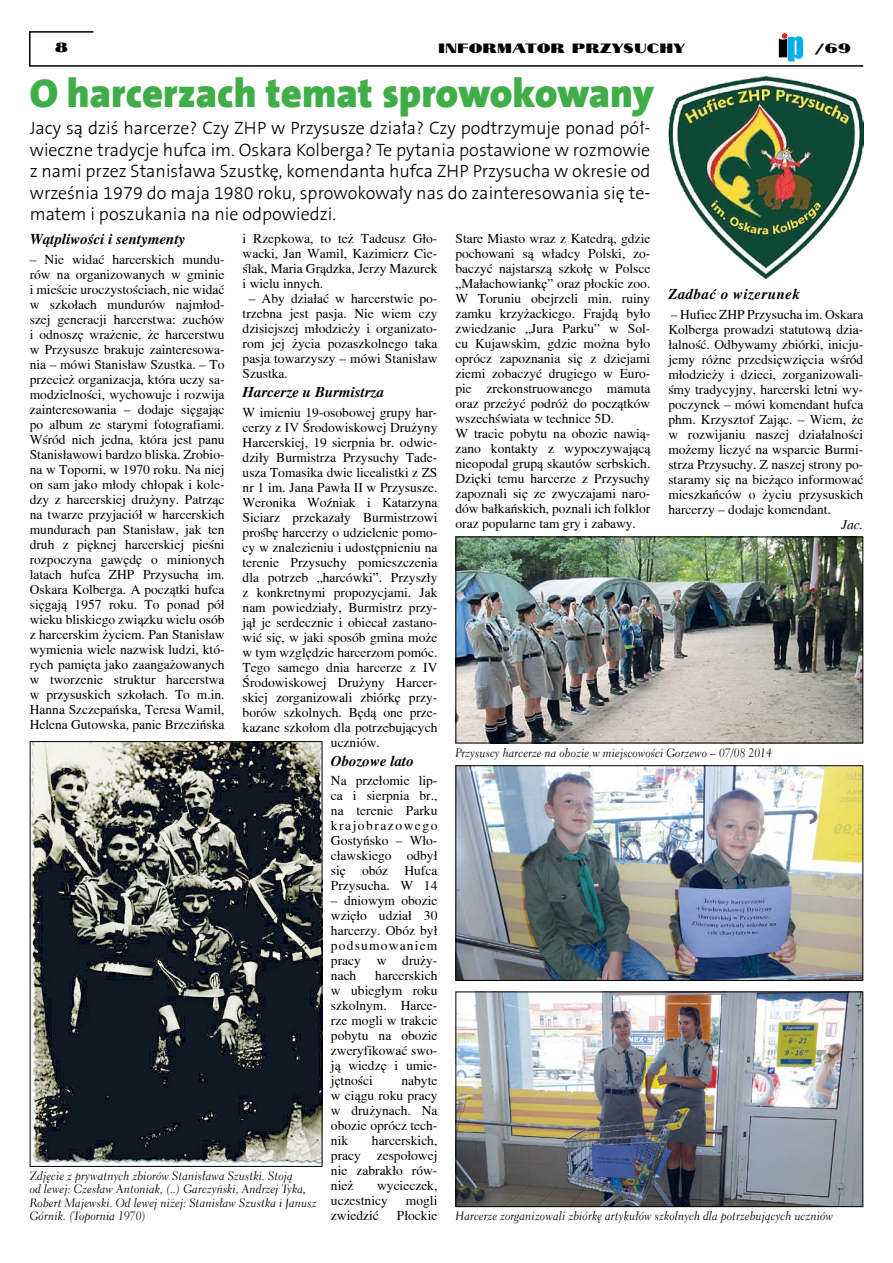
<style>
.page{position:relative;width:893px;height:1263px;background:#fff}
.page>*{position:absolute;margin:0;border:0;box-sizing:border-box;transform-origin:0 0}
.t1{font:900 40.5px "The Sans CEB9";color:#41ad49}
.t2{font:300 18px/21.6px "The Sans CEB3";color:#000;text-align:justify}
.t3{font:italic 700 15px "Toronto";color:#000}
.t4{font:italic 700 15px "Toronto";letter-spacing:.03em;color:#000}
.t5{font:13.5px/15px "Toronto";color:#000;text-align:justify}
.t6{font:13.5px "Cyklop";color:#000}
.t7{font:italic 13.5px "Toronto";color:#000}
.t8{font:12px/13.5px "Transit 521 Csv EU";color:#000}
</style>
<div class="page">
<svg style="left:29px;top:31px;width:835px;height:36px"></svg>
<img style="left:32px;top:743px;width:288px;height:422px">
<div style="left:30px;top:741px;width:292px;height:426px;border:1px solid #000"></div>
<img style="left:457px;top:538px;width:404px;height:203px">
<div style="left:455px;top:536px;width:408px;height:207px;border:1px solid #000"></div>
<img style="left:457px;top:767px;width:404px;height:212px">
<div style="left:455px;top:765px;width:408px;height:216px;border:1px solid #000"></div>
<img style="left:457px;top:993px;width:404px;height:212px">
<div style="left:455px;top:991px;width:408px;height:216px;border:1px solid #000"></div>
<img style="left:668px;top:77px;width:195px;height:201px">
<p class="t6" style="left:55px;top:37px;width:15px">8</p>
<p class="t6" style="left:438px;top:37px;width:249px">INFORMATOR PRZYSUCHY</p>
<p class="t6" style="left:815px;top:37px;width:38px">/69</p>
<h1 class="t1" style="left:30px;top:69px;width:626px">O harcerzach temat sprowokowany</h1>
<p class="t2" style="left:30px;top:118px;width:622px">Jacy są dziś harcerze? Czy ZHP w Przysusze działa? Czy podtrzymuje ponad pół&shy;wieczne tradycje hufca im. Oskara Kolberga? Te pytania postawione w rozmowie z nami przez Stanisława Szustkę, komendanta hufca ZHP Przysucha w okresie od września 1979 do maja 1980 roku, sprowokowały nas do zainteresowania się te&shy;matem i poszukania na nie odpowiedzi.</p>
<p class="t3" style="left:30px;top:231px;width:157px">Wątpliwości i sentymenty</p>
<p class="t5" style="left:30px;top:252px;width:196px">– Nie widać harcerskich mundu&shy;rów na organizowanych w gminie i mieście uroczystościach, nie widać w szkołach mundurów najmłod&shy;szej generacji harcerstwa: zuchów i odnoszę wrażenie, że harcerstwu w Przysusze brakuje zainteresowa&shy;nia – mówi Stanisław Szustka. – To przecież organizacja, która uczy sa&shy;modzielności, wychowuje i rozwija zainteresowania – dodaje sięgając po album ze starymi fotografiami.<br>Wśród nich jedna, która jest panu Stanisławowi bardzo bliska. Zrobio&shy;na w Toporni, w 1970 roku. Na niej on sam jako młody chłopak i kole&shy;dzy z harcerskiej drużyny. Patrząc na twarze przyjaciół w harcerskich mundurach pan Stanisław, jak ten druh z pięknej harcerskiej pieśni rozpoczyna gawędę o minionych latach hufca ZHP Przysucha im.<br>Oskara Kolberga. A początki hufca sięgają 1957 roku. To ponad pół wieku bliskiego związku wielu osób z harcerskim życiem. Pan Stanisław wymienia wiele nazwisk ludzi, któ&shy;rych pamięta jako zaangażowanych w tworzenie struktur harcerstwa w przysuskich szkołach. To m.in.<br>Hanna Szczepańska, Teresa Wamil, Helena Gutowska, panie Brzezińska</p>
<p class="t5" style="left:243px;top:231px;width:196px">i Rzepkowa, to też Tadeusz Gło&shy;wacki, Jan Wamil, Kazimierz Cie&shy;ślak, Maria Grądzka, Jerzy Mazurek i wielu innych.</p>
<p class="t5" style="left:243px;top:291px;width:196px;text-indent:6px">– Aby działać w harcerstwie po&shy;trzebna jest pasja. Nie wiem czy dzisiejszej młodzieży i organizato&shy;rom jej życia pozaszkolnego taka pasja towarzyszy – mówi Stanisław Szustka.</p>
<p class="t3" style="left:243px;top:384px;width:143px">Harcerze u Burmistrza</p>
<p class="t5" style="left:243px;top:405px;width:196px">W imieniu 19-osobowej grupy har-</p>
<p class="t5" style="left:243px;top:420px;width:196px">cerzy z IV Środowiskowej Drużyny</p>
<p class="t5" style="left:243px;top:435px;width:196px">Harcerskiej, 19 sierpnia br. odwie-</p>
<p class="t5" style="left:243px;top:450px;width:196px">dziły Burmistrza Przysuchy Tade-</p>
<p class="t5" style="left:243px;top:465px;width:196px">usza Tomasika dwie licealistki z ZS</p>
<p class="t5" style="left:243px;top:480px;width:196px">nr 1 im. Jana Pawła II w Przysusze.</p>
<p class="t5" style="left:243px;top:495px;width:196px">Weronika Woźniak i Katarzyna</p>
<p class="t5" style="left:243px;top:510px;width:196px">Siciarz przekazały Burmistrzowi</p>
<p class="t5" style="left:243px;top:525px;width:196px">prośbę harcerzy o udzielenie pomo-</p>
<p class="t5" style="left:243px;top:540px;width:196px">cy w znalezieniu i udostępnieniu na</p>
<p class="t5" style="left:243px;top:555px;width:196px">terenie Przysuchy pomieszczenia</p>
<p class="t5" style="left:243px;top:570px;width:196px">dla potrzeb „harcówki”. Przyszły</p>
<p class="t5" style="left:243px;top:585px;width:196px">z konkretnymi propozycjami. Jak</p>
<p class="t5" style="left:243px;top:600px;width:196px">nam powiedziały, Burmistrz przy-</p>
<p class="t5" style="left:243px;top:615px;width:196px">jął je serdecznie i obiecał zastano-</p>
<p class="t5" style="left:243px;top:630px;width:196px">wić się, w jaki sposób gmina może</p>
<p class="t5" style="left:243px;top:645px;width:196px">w tym względzie harcerzom pomóc.</p>
<p class="t5" style="left:243px;top:660px;width:196px">Tego samego dnia harcerze z IV</p>
<p class="t5" style="left:243px;top:675px;width:196px">Środowiskowej Drużyny Harcer-</p>
<p class="t5" style="left:243px;top:690px;width:196px">skiej zorganizowali zbiórkę przy-</p>
<p class="t5" style="left:243px;top:705px;width:196px">borów szkolnych. Będą one prze-</p>
<p class="t5" style="left:243px;top:720px;width:196px">kazane szkołom dla potrzebujących</p>
<p class="t5" style="left:331px;top:735px;width:51px">uczniów.</p>
<p class="t3" style="left:331px;top:752px;width:84px">Obozowe lato</p>
<p class="t5" style="left:331px;top:773px;width:108px">Na przełomie lip&shy;ca i sierpnia br., na terenie Parku krajobrazowego Gostyńsko – Wło&shy;cławskiego odbył się obóz Hufca Przysucha. W 14</p>
<p class="t5" style="left:331px;top:893px;width:108px">– dniowym obozie wzięło udział 30 harcerzy. Obóz był podsumowaniem pracy w druży&shy;nach</p>
<p class="t5" style="left:455px;top:231px;width:196px;text-align:left">Stare Miasto wraz z Katedrą, gdzie pochowani są władcy Polski, zo&shy;baczyć najstarszą szkołę w Polsce „Małachowiankę” oraz płockie zoo.<br>W Toruniu obejrzeli min. ruiny zamku krzyżackiego. Frajdą było zwiedzanie „Jura Parku” w Sol&shy;cu Kujawskim, gdzie można było oprócz zapoznania się z dziejami ziemi zobaczyć drugiego w Euro&shy;pie zrekonstruowanego mamuta oraz przeżyć podróż do początków wszechświata w technice 5D.<br>W tracie pobytu na obozie nawią&shy;zano kontakty z wypoczywającą nieopodal grupą skautów serbskich.<br>Dzięki temu harcerze z Przysuchy zapoznali się ze zwyczajami naro&shy;dów bałkańskich, poznali ich folklor oraz popularne tam gry i zabawy.</p>
<p class="t4" style="left:668px;top:286px;width:133px">Zadbać o wizerunek</p>
<p class="t5" style="left:668px;top:307px;width:196px">– Hufiec ZHP Przysucha im. Oskara Kolberga prowadzi statutową dzia&shy;łalność. Odbywamy zbiórki, inicju&shy;jemy różne przedsięwzięcia wśród młodzieży i dzieci, zorganizowali&shy;śmy tradycyjny, harcerski letni wy&shy;poczynek – mówi komendant hufca phm. Krzysztof Zając. – Wiem, że w rozwijaniu naszej działalności możemy liczyć na wsparcie Burmi&shy;strza Przysuchy. Z naszej strony po&shy;staramy się na bieżąco informować mieszkańców o życiu przysuskich harcerzy – dodaje komendant.</p>
<p class="t7" style="left:841px;top:517px;width:24px">Jac.</p>
<p class="t8" style="left:455px;top:746px;width:318px">Przysuscy harcerze na obozie w miejscowości Gorzewo – 07/08 2014</p>
<p class="t5" style="left:331px;top:968px;width:108px;text-indent:44px">harcerskich w ubiegłym roku szkolnym. Harce&shy;rze mogli w trakcie pobytu na obozie zweryfikować swo&shy;ją wiedzę i umie&shy;jętności</p>
<p class="t5" style="left:331px;top:1073px;width:108px;text-indent:71px">nabyte w ciągu roku pracy w drużynach. Na obozie oprócz tech&shy;nik</p>
<p class="t5" style="left:331px;top:1133px;width:108px;text-indent:41px">harcerskich, pracy zespołowej nie zabrakło rów&shy;nież</p>
<p class="t8" style="left:30px;top:1169px;width:288px">Zdjęcie z prywatnych zbiorów Stanisława Szustki. Stoją<br>od lewej: Czesław Antoniak, (..) Garczyński, Andrzej Tyka, Robert Majewski. Od lewej niżej: Stanisław Szustka i Janusz Górnik. (Topornia 1970)</p>
<p class="t5" style="left:331px;top:1178px;width:108px;text-indent:46px">wycieczek, uczestnicy</p>
<p class="t5" style="left:406px;top:1193px;width:33px">mogli</p>
<p class="t5" style="left:331px;top:1208px;width:49px">zwiedzić</p>
<p class="t5" style="left:397px;top:1208px;width:42px">Płockie</p>
<p class="t8" style="left:455px;top:1210px;width:379px">Harcerze zorganizowali zbiórkę artykułów szkolnych dla potrzebujących uczniów</p>
</div>
